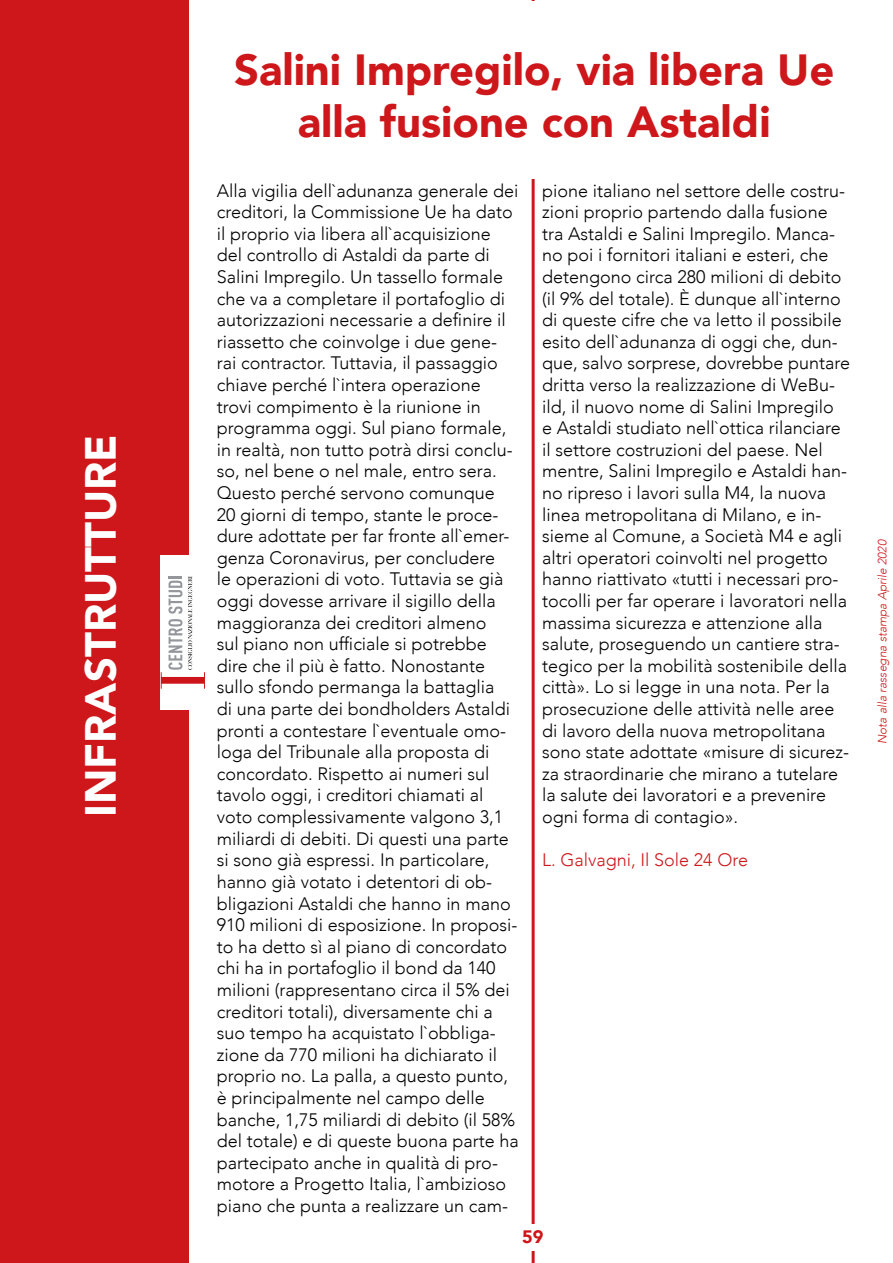
<style>
.page{position:relative;width:893px;height:1263px;background:#fff}
.page>*{position:absolute;margin:0;border:0;box-sizing:border-box;transform-origin:0 0}
.t1{font:900 43.5px/52.2px "Avenir";color:#cd171a;text-align:center}
.t2{font:900 43.5px "Avenir";color:#fff}
.t3{font:300 18px/21.6px "Avenir";color:#000}
.t4{font:300 18px "Avenir";color:#cd171a}
.t5{font:900 18px "Avenir";color:#cd171a}
.t6{font:italic 300 12px "Avenir";color:#cd171a}
</style>
<div class="page">
<div style="left:0;top:0;width:188px;height:1263px;background:#cd171a"></div>
<hr style="left:532px;top:0;width:3px;height:1263px;background:#cd171a">
<div style="left:489px;top:1px;width:72px;height:12px;background:#fff"></div>
<div style="left:499px;top:167px;width:73px;height:12px;background:#fff"></div>
<div style="left:516px;top:1225px;width:33px;height:25px;background:#fff"></div>
<div style="left:161px;top:555px;width:56px;height:155px;background:#fff"></div>
<svg style="left:161px;top:576px;width:44px;height:113px"></svg>
<div style="left:220px;top:13px;width:629px;height:153px;background:#fff"></div>
<h1 class="t2" style="left:63px;top:817px;width:384px;rotate:-90deg">INFRASTRUTTURE</h1>
<h1 class="t1" style="left:234px;top:43px;width:602px">Salini Impregilo, via libera Ue alla fusione con Astaldi</h1>
<p class="t3" style="left:217px;top:180px;width:303px">Alla vigilia dell`adunanza generale dei creditori, la Commissione Ue ha dato il proprio via libera all`acquisizione del controllo di Astaldi da parte di Salini Impregilo. Un tassello formale che va a completare il portafoglio di autorizzazioni necessarie a definire il riassetto che coinvolge i due gene&shy;rai contractor. Tuttavia, il passaggio chiave perché l`intera operazione trovi compimento è la riunione in programma oggi. Sul piano formale, in realtà, non tutto potrà dirsi conclu&shy;so, nel bene o nel male, entro sera.<br>Questo perché servono comunque<br>20 giorni di tempo, stante le proce&shy;dure adottate per far fronte all`emer&shy;genza Coronavirus, per concludere<br>le operazioni di voto. Tuttavia se già oggi dovesse arrivare il sigillo della maggioranza dei creditori almeno<br>sul piano non ufficiale si potrebbe dire che il più è fatto. Nonostante sullo sfondo permanga la battaglia<br>di una parte dei bondholders Astaldi pronti a contestare l`eventuale omo&shy;loga del Tribunale alla proposta di concordato. Rispetto ai numeri sul tavolo oggi, i creditori chiamati al voto complessivamente valgono 3,1 miliardi di debiti. Di questi una parte si sono già espressi. In particolare, hanno già votato i detentori di ob&shy;bligazioni Astaldi che hanno in mano 910 milioni di esposizione. In proposi&shy;to ha detto sì al piano di concordato chi ha in portafoglio il bond da 140 milioni (rappresentano circa il 5% dei creditori totali), diversamente chi a suo tempo ha acquistato l`obbliga&shy;zione da 770 milioni ha dichiarato il proprio no. La palla, a questo punto, è principalmente nel campo delle banche, 1,75 miliardi di debito (il 58% del totale) e di queste buona parte ha partecipato anche in qualità di pro&shy;motore a Progetto Italia, l`ambizioso piano che punta a realizzare un cam-</p>
<p class="t3" style="left:542px;top:180px;width:309px">pione italiano nel settore delle costru&shy;zioni proprio partendo dalla fusione tra Astaldi e Salini Impregilo. Manca&shy;no poi i fornitori italiani e esteri, che detengono circa 280 milioni di debito (il 9% del totale). È dunque all`interno di queste cifre che va letto il possibile esito dell`adunanza di oggi che, dun&shy;que, salvo sorprese, dovrebbe puntare dritta verso la realizzazione di WeBu&shy;ild, il nuovo nome di Salini Impregilo<br>e Astaldi studiato nell`ottica rilanciare il settore costruzioni del paese. Nel mentre, Salini Impregilo e Astaldi han&shy;no ripreso i lavori sulla M4, la nuova linea metropolitana di Milano, e in&shy;sieme al Comune, a Società M4 e agli altri operatori coinvolti nel progetto hanno riattivato «tutti i necessari pro&shy;tocolli per far operare i lavoratori nella massima sicurezza e attenzione alla salute, proseguendo un cantiere stra&shy;tegico per la mobilità sostenibile della città». Lo si legge in una nota. Per la prosecuzione delle attività nelle aree di lavoro della nuova metropolitana sono state adottate «misure di sicurez&shy;za straordinarie che mirano a tutelare la salute dei lavoratori e a prevenire ogni forma di contagio».</p>
<p class="t4" style="left:542px;top:849px;width:207px">L. Galvagni, Il Sole 24 Ore</p>
<p class="t5" style="left:522px;top:1222px;width:23px">59</p>
<p class="t6" style="left:875px;top:744px;width:206px;rotate:-90deg">Nota alla rassegna stampa Aprile 2020</p>
</div>
